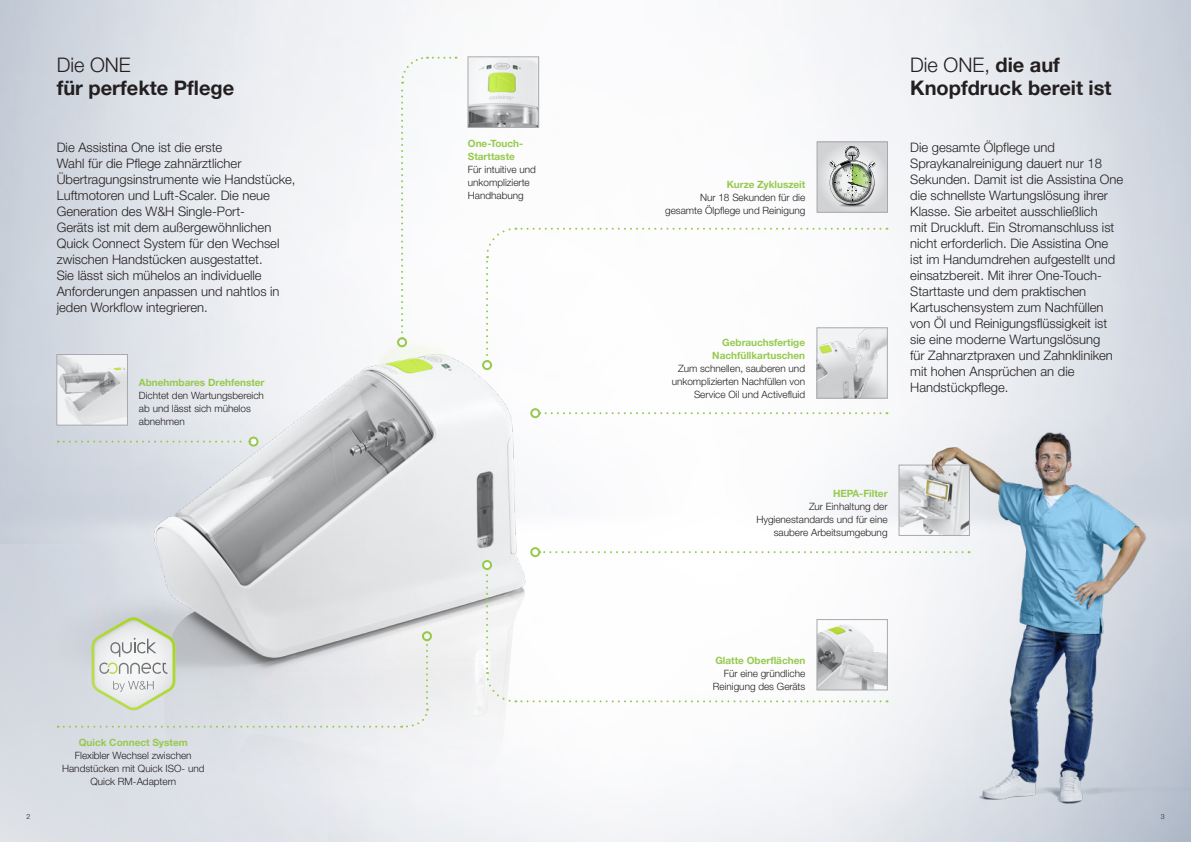
<style>
.page{position:relative;width:1191px;height:842px;background:#fff}
.page>*{position:absolute;margin:0;border:0;box-sizing:border-box;transform-origin:0 0}
.t1{font:700 20px "Helvetica Neue World 75";color:#231f20}
.t2{font:20px "Helvetica Neue World 45 Lt";color:#231f20}
.t3{font:13px/16px "Helvetica Neue World 45 Lt";color:#231f20}
.t4{font:10px/13px "Helvetica Neue World 45 Lt";color:#231f20;text-align:right}
.t5{font:700 10px/13px "Helvetica Neue World 75";color:#96ca4e;text-align:right}
.t6{font:7px "Helvetica Neue World 45 Lt";color:#231f20}
.s1{font-family:"Helvetica Neue World 75";font-weight:700}
</style>
<div class="page">
<img style="left:0;top:0;width:1191px;height:842px">
<img style="left:36px;top:335px;width:635px;height:476px">
<svg style="left:0;top:544px;width:328px;height:298px;background:#d7dbe1"></svg>
<img style="left:59px;top:356px;width:67px;height:67px">
<div style="left:57px;top:354px;width:71px;height:71px;border:1px solid #a8a9ad"></div>
<img style="left:470px;top:59px;width:67px;height:67px">
<div style="left:468px;top:57px;width:71px;height:71px;border:1px solid #a8a9ad"></div>
<div style="left:531px;top:410px;width:8px;height:7px;background:#fff;border-radius:50%"></div>
<svg style="left:540px;top:412px;width:323px;height:2px"></svg>
<div style="left:530px;top:408px;width:10px;height:10px;border:2px solid #96ca4e;border-radius:50%"></div>
<div style="left:531px;top:549px;width:8px;height:7px;background:#fff;border-radius:50%"></div>
<svg style="left:540px;top:551px;width:323px;height:2px"></svg>
<div style="left:530px;top:547px;width:10px;height:10px;border:2px solid #96ca4e;border-radius:50%"></div>
<img style="left:818px;top:362px;width:67px;height:34px">
<div style="left:816px;top:328px;width:71px;height:70px;border:1px solid #a8a9ad"></div>
<svg style="left:58px;top:616px;width:371px;height:113px;background:#d7dada"></svg>
<div style="left:422px;top:631px;width:10px;height:10px;border:2px solid #96ca4e;border-radius:50%"></div>
<svg style="left:250px;top:437px;width:8px;height:8px"></svg>
<svg style="left:58px;top:441px;width:190px;height:2px"></svg>
<div style="left:248px;top:437px;width:10px;height:10px;border:2px solid #96ca4e;border-radius:50%"></div>
<svg style="left:400px;top:56px;width:56px;height:283px"></svg>
<div style="left:397px;top:337px;width:10px;height:10px;border:2px solid #96ca4e;border-radius:50%"></div>
<div style="left:483px;top:361px;width:8px;height:8px;background:#fff;border-radius:50%"></div>
<svg style="left:485px;top:227px;width:402px;height:135px"></svg>
<div style="left:482px;top:360px;width:10px;height:10px;border:2px solid #96ca4e;border-radius:50%"></div>
<div style="left:483px;top:562px;width:8px;height:7px;background:#fff;border-radius:50%"></div>
<svg style="left:485px;top:568px;width:378px;height:135px"></svg>
<div style="left:482px;top:560px;width:10px;height:10px;border:2px solid #96ca4e;border-radius:50%"></div>
<img style="left:863px;top:384px;width:328px;height:458px">
<svg style="left:819px;top:144px;width:66px;height:66px"></svg>
<div style="left:817px;top:142px;width:70px;height:70px;border:1px solid #a8a9ad"></div>
<svg style="left:828px;top:146px;width:47px;height:60px;background:#b8bdb5"></svg>
<svg style="left:838px;top:203px;width:28px;height:5px"></svg>
<h1 class="t2" style="left:57px;top:53px;width:76px">Die ONE</h1>
<h1 class="t1" style="left:57px;top:76px;width:179px">für perfekte Pflege</h1>
<p class="t3" style="left:57px;top:139px;width:240px">Die Assistina One ist die erste<br>Wahl für die Pflege zahnärztlicher Übertragungsinstrumente wie Handstücke, Luftmotoren und Luft-Scaler. Die neue Generation des W&amp;H Single-Port-<br>Geräts ist mit dem außergewöhnlichen Quick Connect System für den Wechsel zwischen Handstücken ausgestattet.<br>Sie lässt sich mühelos an individuelle Anforderungen anpassen und nahtlos in jeden Workflow integrieren.</p>
<p class="t5" style="left:139px;top:376px;width:127px">Abnehmbares Drehfenster</p>
<p class="t4" style="left:139px;top:389px;width:126px;text-align:left">Dichtet den Wartungsbereich ab und lässt sich mühelos abnehmen</p>
<p class="t5" style="left:79px;top:736px;width:111px">Quick Connect System</p>
<p class="t4" style="left:62px;top:749px;width:144px;text-align:center">Flexibler Wechsel zwischen<br>Handstücken mit Quick ISO- und<br>Quick RM-Adaptern</p>
<p class="t5" style="left:468px;top:137px;width:57px;text-align:left">One-Touch-<br>Starttaste</p>
<p class="t4" style="left:468px;top:163px;width:69px;text-align:left">Für intuitive und unkomplizierte<br>Handhabung</p>
<p class="t5" style="left:727px;top:178px;width:80px">Kurze Zykluszeit</p>
<p class="t4" style="left:665px;top:191px;width:142px">Nur 18 Sekunden für die gesamte Ölpflege und Reinigung</p>
<p class="t5" style="left:712px;top:336px;width:94px">Gebrauchsfertige<br>Nachfüllkartuschen</p>
<p class="t4" style="left:671px;top:362px;width:135px">Zum schnellen, sauberen und unkomplizierten Nachfüllen von<br>Service Oil und Activefluid</p>
<h1 class="t2" style="left:910px;top:53px;width:151px">Die ONE, <span class="s1">die auf</span></h1>
<h1 class="t1" style="left:910px;top:76px;width:203px">Knopfdruck bereit ist</h1>
<p class="t3" style="left:910px;top:139px;width:214px">Die gesamte Ölpflege und Spraykanalreinigung dauert nur 18<br>Sekunden. Damit ist die Assistina One die schnellste Wartungslösung ihrer Klasse. Sie arbeitet ausschließlich<br>mit Druckluft. Ein Stromanschluss ist nicht erforderlich. Die Assistina One ist im Handumdrehen aufgestellt und einsatzbereit. Mit ihrer One-Touch-Starttaste und dem praktischen Kartuschensystem zum Nachfüllen von Öl und Reinigungsflüssigkeit ist sie eine moderne Wartungslösung<br>für Zahnarztpraxen und Zahnkliniken mit hohen Ansprüchen an die Handstückpflege.</p>
<p class="t5" style="left:833px;top:487px;width:56px">HEPA-Filter</p>
<p class="t4" style="left:756px;top:500px;width:133px">Zur Einhaltung der<br>Hygienestandards und für eine saubere Arbeitsumgebung</p>
<p class="t5" style="left:715px;top:654px;width:92px">Glatte Oberflächen</p>
<p class="t4" style="left:713px;top:667px;width:94px">Für eine gründliche<br>Reinigung des Geräts</p>
<p class="t6" style="left:26px;top:812px;width:5px">2</p>
<p class="t6" style="left:1160px;top:812px;width:5px">3</p>
</div>
